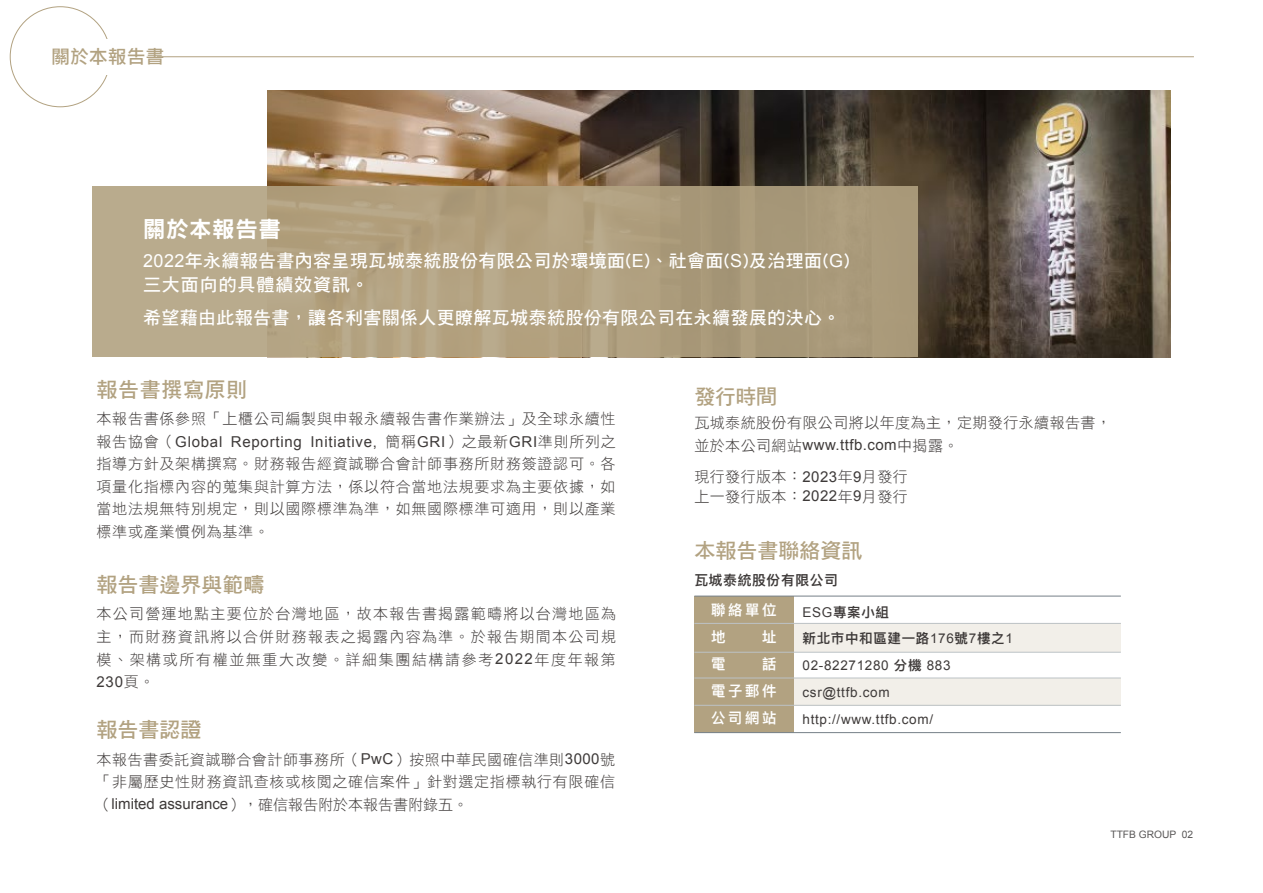
<style>
.page{position:relative;width:1263px;height:893px;background:#fff}
.page>*{position:absolute;margin:0;border:0;box-sizing:border-box;transform-origin:0 0}
.t1{font:22.5px "DF Hei Std W9";letter-spacing:.025em;color:#fff}
.t2{font:21px "DF Hei Std W7";color:#b2a281}
.t3{font:21px "DF Hei Std W7";letter-spacing:.03em;color:#b2a281}
.t4{font:18.45px "DF Li Hei Std W5";letter-spacing:.025em;color:#b2a281}
.t5{font:18px/24px "DF Hei Std W7";letter-spacing:.02em;color:#fff}
.t6{font:15px/22.5px "DF Hei Std W3";letter-spacing:.05em;color:#3e3a39;text-align:justify}
.t7{font:15px/19.5px "DF Hei Std W3";letter-spacing:.03em;color:#3e3a39}
.t8{font:15px "Arial";letter-spacing:.05em;color:#3e3a39}
.t9{font:15px "Arial";letter-spacing:.03em;color:#3e3a39}
.t10{font:600 14.4px/26.8px "Ping Fang HK";letter-spacing:.175em;color:#fff}
.t11{font:600 13.8px "Ping Fang HK";letter-spacing:.05em;color:#3e3a39}
.t12{font:13.5px/26.8px "Arial";letter-spacing:.05em;color:#3e3a39}
.t13{font:600 13.5px/26.8px "Ping Fang HK";letter-spacing:.05em;color:#3e3a39}
.t14{font:10.2px "Arial";color:#595757}
.s1{font-family:"Arial"}
.s2{font-family:"DF Hei Std W3"}
.s3{font-family:"Arial";font-weight:400}
.s4{font-family:"Ping Fang HK";font-weight:600}
</style>
<div class="page">
<div style="left:694px;top:596px;width:100px;height:136px;background:#b2a281"></div>
<svg style="left:694px;top:624px;width:426px;height:28px;fill:#f2efe9"></svg>
<svg style="left:695px;top:679px;width:425px;height:26px;fill:#f2efe9"></svg>
<hr style="left:694px;top:623px;width:427px;height:1px;background:#bcc2c5">
<hr style="left:694px;top:678px;width:427px;height:1px;background:#bcc2c5">
<hr style="left:694px;top:705px;width:427px;height:1px;background:#bcc2c5">
<hr style="left:694px;top:732px;width:427px;height:1px;background:#7a848b">
<hr style="left:694px;top:596px;width:427px;height:1px;background:#7a848b">
<hr style="left:694px;top:652px;width:427px;height:1px;background:#bcc2c5">
<img style="left:267px;top:90px;width:904px;height:267px">
<div style="left:92px;top:187px;width:825px;height:170px;background:linear-gradient(to right,#bbab8c,#a79776)"></div>
<hr style="left:154px;top:56px;width:1040px;height:1px;background:#b2a281">
<div style="left:46px;top:39px;width:111px;height:35px;background:#fff"></div>
<p class="t4" style="left:52px;top:47px;width:114px">關於本報告書</p>
<h1 class="t1" style="left:143px;top:217px;width:139px">關於本報告書</h1>
<p class="t5" style="left:143px;top:248px;width:708px"><span class="s1">2022</span>年永續報告書內容呈現瓦城泰統股份有限公司於環境面(<span class="s1">E</span>)、社會面(<span class="s1">S</span>)及治理面(<span class="s1">G</span>)三大面向的具體績效資訊。</p>
<p class="t5" style="left:143px;top:305px;width:699px">希望藉由此報告書，讓各利害關係人更瞭解瓦城泰統股份有限公司在永續發展的決心。</p>
<h2 class="t3" style="left:96px;top:378px;width:152px">報告書撰寫原則</h2>
<p class="t6" style="left:96px;top:408px;width:520px">本報告書係參照「上櫃公司編製與申報永續報告書作業辦法」及全球永續性</p>
<p class="t8" style="left:96px;top:432px;width:521px"><span class="s2">報告協會（</span>Global Reporting Initiative, <span class="s2">簡稱</span>GRI<span class="s2">）之最新</span>GRI<span class="s2">準則所列之</span></p>
<p class="t6" style="left:96px;top:453px;width:520px">指導方針及架構撰寫。財務報告經資誠聯合會計師事務所財務簽證認可。各項量化指標內容的蒐集與計算方法，係以符合當地法規要求為主要依據，如當地法規無特別規定，則以國際標準為準，如無國際標準可適用，則以產業標準或產業慣例為基準。</p>
<h2 class="t2" style="left:96px;top:573px;width:169px">報告書邊界與範疇</h2>
<p class="t6" style="left:96px;top:602px;width:521px">本公司營運地點主要位於台灣地區，故本報告書揭露範疇將以台灣地區為主，而財務資訊將以合併財務報表之揭露內容為準。於報告期間本公司規模、架構或所有權並無重大改變。詳細集團結構請參考<span class="s1">2022</span>年度年報第</p>
<p class="t8" style="left:96px;top:672px;width:60px">230<span class="s2">頁。</span></p>
<h2 class="t2" style="left:97px;top:718px;width:106px">報告書認證</h2>
<p class="t6" style="left:97px;top:748px;width:520px">本報告書委託資誠聯合會計師事務所（<span class="s1">PwC</span>）按照中華民國確信準則<span class="s1">3000</span>號「非屬歷史性財務資訊查核或核閱之確信案件」針對選定指標執行有限確信（<span class="s1">limited assurance</span>），確信報告附於本報告書附錄五。</p>
<h2 class="t2" style="left:694px;top:385px;width:84px">發行時間</h2>
<p class="t7" style="left:694px;top:412px;width:418px">瓦城泰統股份有限公司將以年度為主，定期發行永續報告書，</p>
<p class="t9" style="left:694px;top:435px;width:266px"><span class="s2">並於本公司網站</span>www.ttfb.com<span class="s2">中揭露。</span></p>
<p class="t7" style="left:694px;top:467px;width:215px">現行發行版本：<span class="s1">2023</span>年<span class="s1">9</span>月發行上一發行版本：<span class="s1">2022</span>年<span class="s1">9</span>月發行</p>
<h2 class="t2" style="left:694px;top:539px;width:169px">本報告書聯絡資訊</h2>
<p class="t11" style="left:694px;top:572px;width:145px">瓦城泰統股份有限公司</p>
<p class="t10" style="left:711px;top:596px;width:67px">聯絡單位地</p>
<p class="t13" style="left:802px;top:598px;width:212px"><span class="s3">ESG</span>專案小組<br>新北市中和區建一路<span class="s3">176</span>號<span class="s3">7</span>樓之<span class="s3">1</span></p>
<p class="t12" style="left:802px;top:652px;width:150px">02-82271280 <span class="s4">分機</span> 883 csr@ttfb.com http://www.ttfb.com/</p>
<p class="t10" style="left:762px;top:623px;width:16px">址</p>
<p class="t10" style="left:711px;top:650px;width:67px;text-align:justify;text-indent:51px">話電子郵件公司網站</p>
<p class="t10" style="left:711px;top:650px;width:16px">電</p>
<p class="t14" style="left:1110px;top:827px;width:84px">TTFB GROUP 02</p>
</div>
